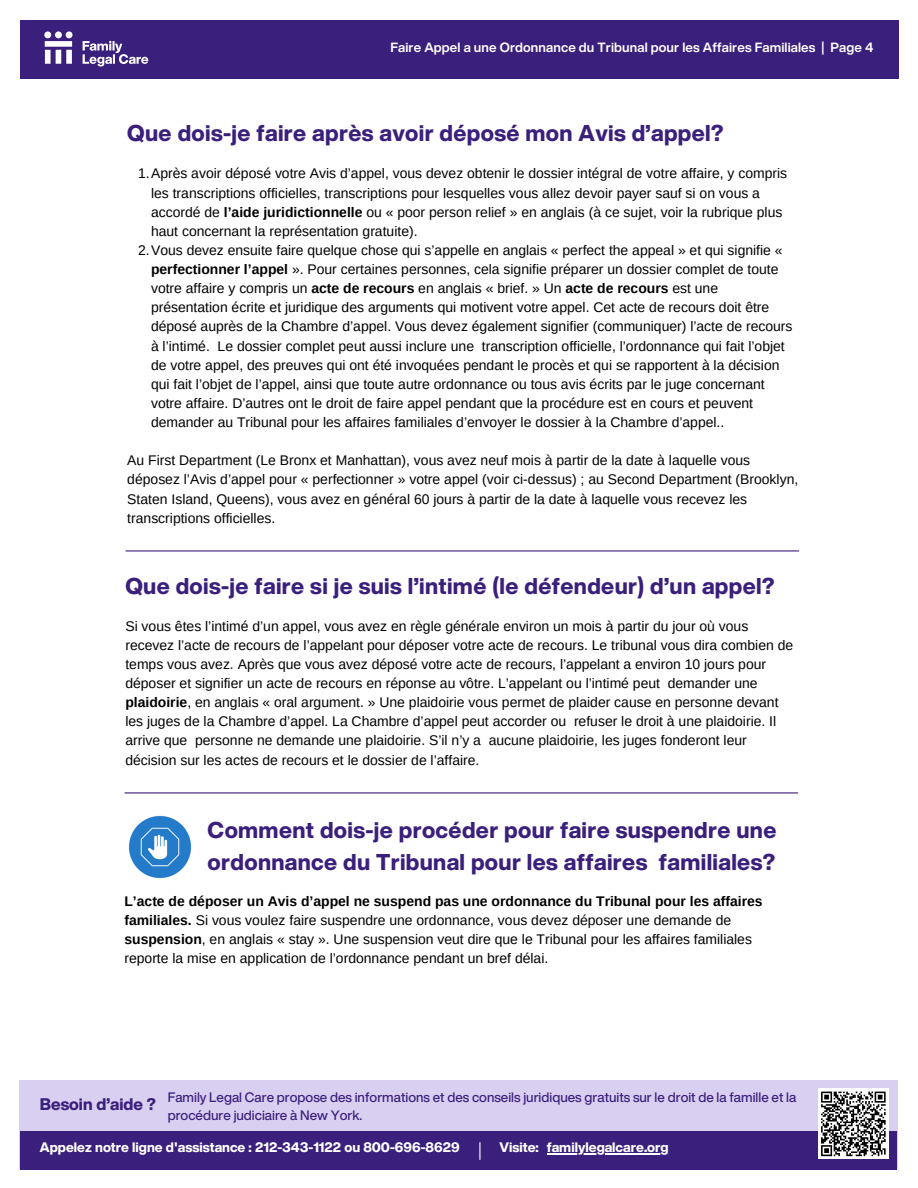
<style>
.page{position:relative;width:918px;height:1188px;background:#fff}
.page>*{position:absolute;margin:0;border:0;box-sizing:border-box;transform-origin:0 0}
.t1{font:800 22.5px/31.5px "Helvetica Now Display";letter-spacing:.015em;color:#3a1f7c}
.t2{font:800 16.5px "Helvetica Now Display";color:#3a1f7c}
.t3{font:13.95px/19.2px "Arimo";color:#000}
.t4{font:500 13.5px/18px "Helvetica Now Display";color:#3a1f7c}
.t5{font:800 13.5px "Helvetica Now Display";color:#fff}
.t6{font:700 13.2px "Helvetica Now Display";letter-spacing:.01em;color:#fff}
.s1{font-weight:700}
</style>
<div class="page">
<div style="left:20px;top:20px;width:878px;height:58px;background:#3a1f7c"></div>
<svg style="left:44px;top:31px;width:104px;height:36px"></svg>
<div style="left:19px;top:1080px;width:879px;height:89px;background:#d9cff1"></div>
<div style="left:20px;top:1131px;width:876px;height:38px;background:#3a1f7c"></div>
<hr style="left:547px;top:1153px;width:122px;height:1px;background:#fff">
<svg style="left:479px;top:1143px;width:2px;height:16px"></svg>
<div style="left:818px;top:1088px;width:71px;height:71px;background:#fff"></div>
<svg style="left:821px;top:1091px;width:65px;height:66px"></svg>
<hr style="left:125px;top:792px;width:673px;height:1px;background:#3a1f7c">
<img style="left:128px;top:815px;width:64px;height:64px">
<hr style="left:126px;top:550px;width:673px;height:2px;background:#3a1f7c">
<p class="t6" style="left:390px;top:38px;width:484px">Faire Appel a une Ordonnance du Tribunal pour les Affaires Familiales | Page 4</p>
<h1 class="t1" style="left:127px;top:117px;width:598px">Que dois-je faire après avoir déposé mon Avis d’appel?</h1>
<p class="t3" style="left:138px;top:164px;width:651px">1.Après avoir déposé votre Avis d’appel, vous devez obtenir le dossier intégral de votre affaire, y compris</p>
<p class="t3" style="left:151px;top:183px;width:610px">les transcriptions officielles, transcriptions pour lesquelles vous allez devoir payer sauf si on vous a</p>
<p class="t3" style="left:151px;top:202px;width:633px">accordé de <span class="s1">l’aide juridictionnelle</span> ou « poor person relief » en anglais (à ce sujet, voir la rubrique plus</p>
<p class="t3" style="left:151px;top:221px;width:268px">haut concernant la représentation gratuite).</p>
<p class="t3" style="left:138px;top:240px;width:646px">2.Vous devez ensuite faire quelque chose qui s’appelle en anglais « perfect the appeal » et qui signifie «</p>
<p class="t3" style="left:151px;top:260px;width:629px"><span class="s1">perfectionner l’appel</span> ». Pour certaines personnes, cela signifie préparer un dossier complet de toute</p>
<p class="t3" style="left:151px;top:279px;width:569px">votre affaire y compris un <span class="s1">acte de recours</span> en anglais « brief. » Un <span class="s1">acte de recours</span> est une</p>
<p class="t3" style="left:151px;top:298px;width:620px">présentation écrite et juridique des arguments qui motivent votre appel. Cet acte de recours doit être</p>
<p class="t3" style="left:151px;top:317px;width:643px">déposé auprès de la Chambre d’appel. Vous devez également signifier (communiquer) l’acte de recours</p>
<p class="t3" style="left:151px;top:336px;width:635px">à l’intimé. Le dossier complet peut aussi inclure une transcription officielle, l’ordonnance qui fait l’objet</p>
<p class="t3" style="left:151px;top:355px;width:630px">de votre appel, des preuves qui ont été invoquées pendant le procès et qui se rapportent à la décision</p>
<p class="t3" style="left:151px;top:374px;width:615px">qui fait l’objet de l’appel, ainsi que toute autre ordonnance ou tous avis écrits par le juge concernant</p>
<p class="t3" style="left:151px;top:393px;width:604px">votre affaire. D’autres ont le droit de faire appel pendant que la procédure est en cours et peuvent</p>
<p class="t3" style="left:151px;top:413px;width:575px">demander au Tribunal pour les affaires familiales d’envoyer le dossier à la Chambre d’appel..</p>
<p class="t3" style="left:127px;top:451px;width:672px">Au First Department (Le Bronx et Manhattan), vous avez neuf mois à partir de la date à laquelle vous déposez l’Avis d’appel pour « perfectionner » votre appel (voir ci-dessus) ; au Second Department (Brooklyn, Staten Island, Queens), vous avez en général 60 jours à partir de la date à laquelle vous recevez les transcriptions officielles.</p>
<h1 class="t1" style="left:125px;top:570px;width:651px">Que dois-je faire si je suis l’intimé (le défendeur) d’un appel?</h1>
<p class="t3" style="left:125px;top:616px;width:669px">Si vous êtes l’intimé d’un appel, vous avez en règle générale environ un mois à partir du jour où vous recevez l’acte de recours de l’appelant pour déposer votre acte de recours. Le tribunal vous dira combien de temps vous avez. Après que vous avez déposé votre acte de recours, l’appelant a environ 10 jours pour déposer et signifier un acte de recours en réponse au vôtre. L’appelant ou l’intimé peut demander une <span class="s1">plaidoirie</span>, en anglais « oral argument. » Une plaidoirie vous permet de plaider cause en personne devant les juges de la Chambre d’appel. La Chambre d’appel peut accorder ou refuser le droit à une plaidoirie. Il arrive que personne ne demande une plaidoirie. S’il n’y a aucune plaidoirie, les juges fonderont leur décision sur les actes de recours et le dossier de l’affaire.</p>
<h1 class="t1" style="left:208px;top:814px;width:570px">Comment dois-je procéder pour faire suspendre une ordonnance du Tribunal pour les affaires familiales?</h1>
<p class="t3" style="left:124px;top:892px;width:640px"><span class="s1">L’acte de déposer un Avis d’appel ne suspend pas une ordonnance du Tribunal pour les affaires familiales.</span> Si vous voulez faire suspendre une ordonnance, vous devez déposer une demande de <span class="s1">suspension</span>, en anglais « stay ». Une suspension veut dire que le Tribunal pour les affaires familiales reporte la mise en application de l’ordonnance pendant un bref délai.</p>
<p class="t2" style="left:40px;top:1092px;width:118px">Besoin d’aide ?</p>
<p class="t4" style="left:168px;top:1088px;width:630px">Family Legal Care propose des informations et des conseils juridiques gratuits sur le droit de la famille et la procédure judiciaire à New York.</p>
<p class="t5" style="left:500px;top:1137px;width:41px">Visite:</p>
<p class="t5" style="left:40px;top:1137px;width:421px">Appelez notre ligne d'assistance : 212-343-1122 ou 800-696-8629</p>
<p class="t5" style="left:547px;top:1137px;width:123px">familylegalcare.org</p>
</div>
